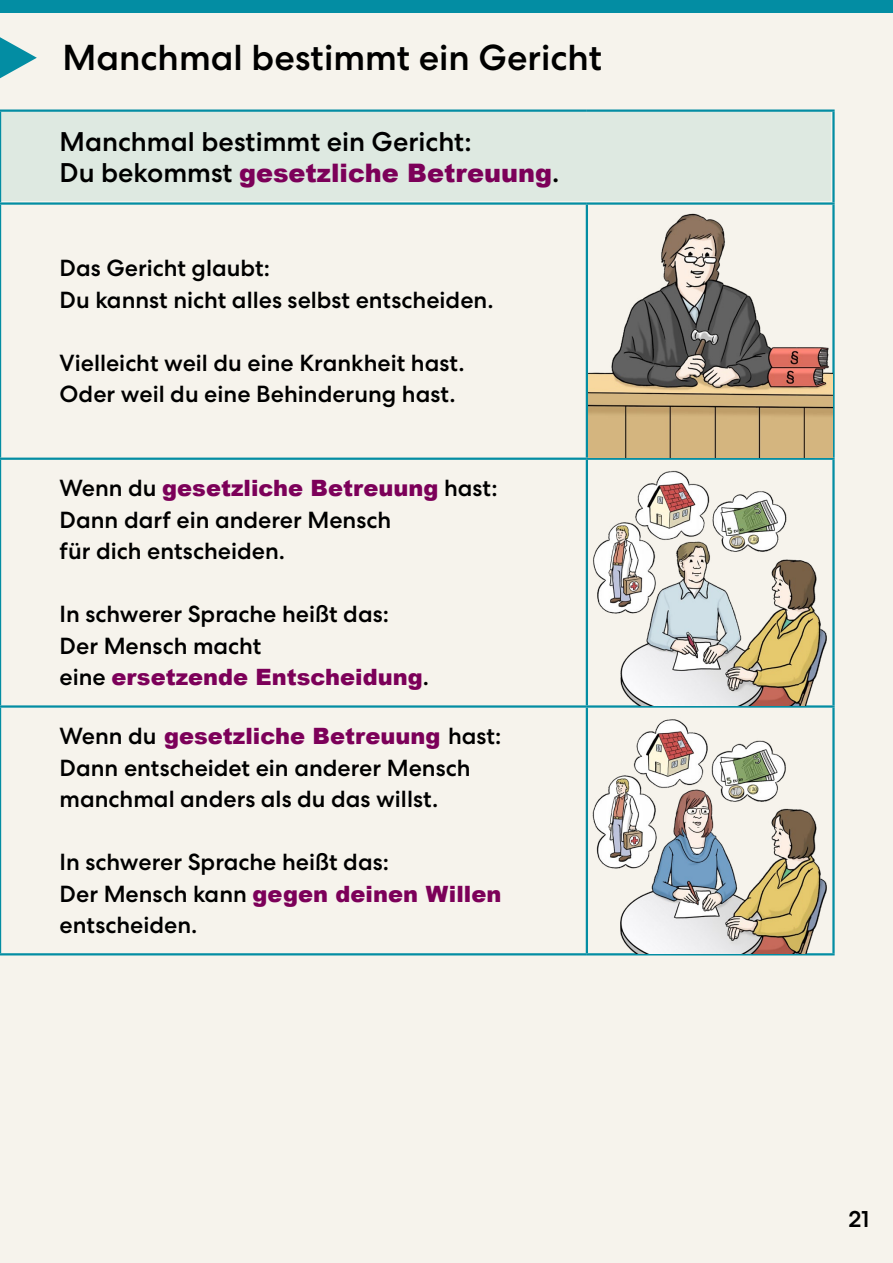
<style>
.page{position:relative;width:893px;height:1263px;background:#f6f3ec}
.page>*{position:absolute;margin:0;border:0;box-sizing:border-box;transform-origin:0 0}
.Überschrift_1{font:500 36px "Centra No 2";color:#000}
.Überschrift2{font:500 27px "Centra No 2";color:#000}
.Überschrift2-2{font:900 25.5px "Arial";color:#7c0059}
.Fließtext{font:500 23.25px "Centra No 2";color:#000}
.Fließtext-2{font:900 22.5px "Arial";color:#7c0059}
.s1{font-family:"Centra No 2";font-weight:500;font-size:27px;color:#000}
.s2{font-family:"Centra No 2";font-weight:500;font-size:23.25px;color:#000}
</style>
<div class="page">
<div style="left:0;top:112px;width:830px;height:89px;background:#dee9e1"></div>
<svg style="left:0;top:37px;width:37px;height:41px"></svg>
<hr style="left:0;top:109px;width:587px;height:3px;background:#038da3">
<hr style="left:0;top:112px;width:1px;height:90px;background:#038da3">
<hr style="left:587px;top:109px;width:248px;height:3px;background:#038da3">
<hr style="left:832px;top:112px;width:3px;height:90px;background:#038da3">
<hr style="left:0;top:202px;width:587px;height:3px;background:#038da3">
<hr style="left:0;top:205px;width:1px;height:253px;background:#038da3">
<hr style="left:587px;top:202px;width:248px;height:3px;background:#038da3">
<hr style="left:586px;top:205px;width:2px;height:253px;background:#038da3">
<hr style="left:832px;top:205px;width:3px;height:253px;background:#038da3">
<hr style="left:0;top:458px;width:587px;height:2px;background:#038da3">
<hr style="left:0;top:460px;width:1px;height:245px;background:#038da3">
<hr style="left:587px;top:458px;width:248px;height:2px;background:#038da3">
<hr style="left:586px;top:460px;width:2px;height:245px;background:#038da3">
<hr style="left:832px;top:460px;width:3px;height:245px;background:#038da3">
<hr style="left:0;top:705px;width:587px;height:3px;background:#038da3">
<hr style="left:0;top:708px;width:1px;height:245px;background:#038da3">
<hr style="left:587px;top:705px;width:248px;height:3px;background:#038da3">
<hr style="left:586px;top:708px;width:2px;height:245px;background:#038da3">
<hr style="left:832px;top:708px;width:3px;height:245px;background:#038da3">
<hr style="left:0;top:953px;width:587px;height:2px;background:#038da3">
<hr style="left:587px;top:953px;width:248px;height:2px;background:#038da3">
<img style="left:588px;top:213px;width:244px;height:245px">
<img style="left:593px;top:470px;width:234px;height:235px">
<img style="left:592px;top:719px;width:235px;height:234px">
<div style="left:0;top:0;width:893px;height:13px;background:#038da3"></div>
<h1 class="Überschrift_1" style="left:63px;top:36px;width:541px">Manchmal bestimmt ein Gericht</h1>
<h2 class="Überschrift2" style="left:60px;top:126px;width:414px">Manchmal bestimmt ein Gericht:</h2>
<h2 class="Überschrift2-2" style="left:60px;top:155px;width:501px"><span class="s1">Du bekommst</span> gesetzliche Betreuung<span class="s1">.</span></h2>
<p class="Fließtext" style="left:60px;top:255px;width:212px">Das Gericht glaubt:</p>
<p class="Fließtext" style="left:60px;top:286px;width:435px">Du kannst nicht alles selbst entscheiden.</p>
<p class="Fließtext" style="left:60px;top:349px;width:407px">Vielleicht weil du eine Krankheit hast.</p>
<p class="Fließtext" style="left:60px;top:381px;width:398px">Oder weil du eine Behinderung hast.</p>
<p class="Fließtext-2" style="left:60px;top:472px;width:439px"><span class="s2">Wenn du</span> gesetzliche Betreuung <span class="s2">hast:</span></p>
<p class="Fließtext" style="left:60px;top:506px;width:333px">Dann darf ein anderer Mensch</p>
<p class="Fließtext" style="left:60px;top:538px;width:227px">für dich entscheiden.</p>
<p class="Fließtext" style="left:60px;top:601px;width:331px">In schwerer Sprache heißt das:</p>
<p class="Fließtext" style="left:60px;top:632px;width:203px">Der Mensch macht</p>
<p class="Fließtext-2" style="left:60px;top:661px;width:371px"><span class="s2">eine</span> ersetzende Entscheidung<span class="s2">.</span></p>
<p class="Fließtext-2" style="left:60px;top:720px;width:443px"><span class="s2">Wenn du</span> gesetzliche Betreuung <span class="s2">hast:</span></p>
<p class="Fließtext" style="left:60px;top:754px;width:412px">Dann entscheidet ein anderer Mensch</p>
<p class="Fließtext" style="left:60px;top:785px;width:380px">manchmal anders als du das willst.</p>
<p class="Fließtext" style="left:60px;top:848px;width:331px">In schwerer Sprache heißt das:</p>
<p class="Fließtext-2" style="left:60px;top:877px;width:443px"><span class="s2">Der Mensch kann</span> gegen deinen Willen</p>
<p class="Fließtext" style="left:60px;top:911px;width:139px">entscheiden.</p>
<p class="Fließtext" style="left:848px;top:1205px;width:23px">21</p>
</div>
